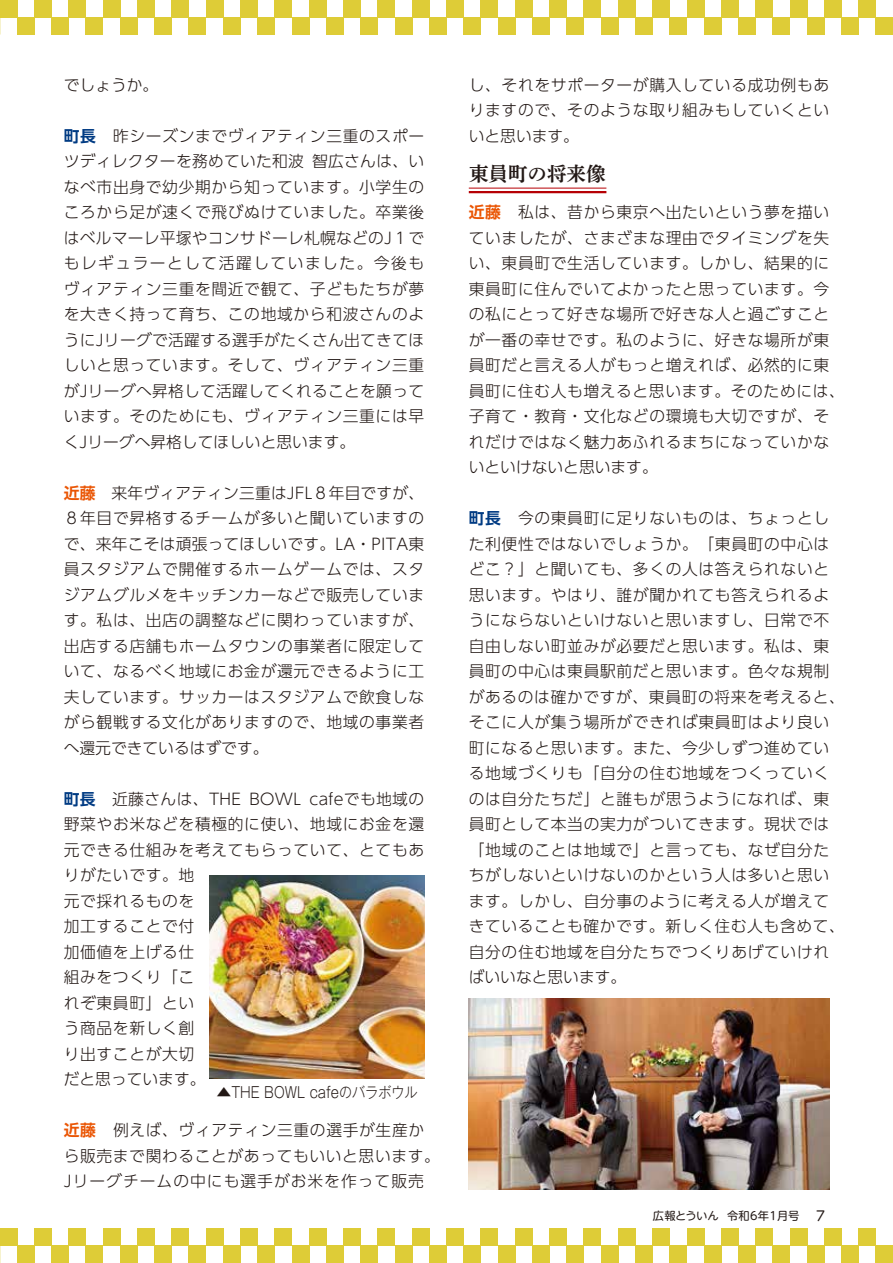
<style>
.page{position:relative;width:893px;height:1263px;background:#fff}
.page>*{position:absolute;margin:0;border:0;box-sizing:border-box;transform-origin:0 0}
.t1{font:19.5px "Shuei Yobu Min Std B";color:#221815}
.t2{font:300 15.75px/25.5px "UD Shin Go Pro";letter-spacing:.04em;color:#221815}
.t3{font:300 15px "Gothic MB101 Pr 6";color:#221815}
.t4{font:11.25px "UD Shin M Go Pro";letter-spacing:.025em;color:#221815}
.s1{font-family:"UD Shin Go Pro De";font-weight:700;color:#003b83}
.s2{font-family:"UD Shin Go Pro De";font-weight:700;color:#ea5504}
.s3{font-size:13.5px}
</style>
<div class="page">
<hr style="left:469px;top:188px;width:137px;height:1px;background:#b60005">
<hr style="left:469px;top:191px;width:137px;height:2px;background:#b60005">
<img style="left:210px;top:876px;width:214px;height:202px">
<img style="left:469px;top:998px;width:360px;height:192px">
<div style="left:0;top:0;width:17px;height:17px;background:#decc37"></div>
<div style="left:17px;top:17px;width:17px;height:17px;background:#decc37"></div>
<div style="left:34px;top:0;width:18px;height:17px;background:#decc37"></div>
<div style="left:52px;top:17px;width:17px;height:17px;background:#decc37"></div>
<div style="left:69px;top:0;width:17px;height:17px;background:#decc37"></div>
<div style="left:86px;top:17px;width:17px;height:17px;background:#decc37"></div>
<div style="left:103px;top:0;width:17px;height:17px;background:#decc37"></div>
<div style="left:120px;top:17px;width:17px;height:17px;background:#decc37"></div>
<div style="left:137px;top:0;width:18px;height:17px;background:#decc37"></div>
<div style="left:155px;top:17px;width:17px;height:17px;background:#decc37"></div>
<div style="left:172px;top:0;width:17px;height:17px;background:#decc37"></div>
<div style="left:189px;top:17px;width:17px;height:17px;background:#decc37"></div>
<div style="left:206px;top:0;width:17px;height:17px;background:#decc37"></div>
<div style="left:223px;top:17px;width:17px;height:17px;background:#decc37"></div>
<div style="left:240px;top:0;width:18px;height:17px;background:#decc37"></div>
<div style="left:258px;top:17px;width:17px;height:17px;background:#decc37"></div>
<div style="left:275px;top:0;width:17px;height:17px;background:#decc37"></div>
<div style="left:292px;top:17px;width:17px;height:17px;background:#decc37"></div>
<div style="left:309px;top:0;width:17px;height:17px;background:#decc37"></div>
<div style="left:326px;top:17px;width:17px;height:17px;background:#decc37"></div>
<div style="left:343px;top:0;width:18px;height:17px;background:#decc37"></div>
<div style="left:361px;top:17px;width:17px;height:17px;background:#decc37"></div>
<div style="left:378px;top:0;width:17px;height:17px;background:#decc37"></div>
<div style="left:395px;top:17px;width:17px;height:17px;background:#decc37"></div>
<div style="left:412px;top:0;width:17px;height:17px;background:#decc37"></div>
<div style="left:429px;top:17px;width:17px;height:17px;background:#decc37"></div>
<div style="left:446px;top:0;width:18px;height:17px;background:#decc37"></div>
<div style="left:464px;top:17px;width:17px;height:17px;background:#decc37"></div>
<div style="left:481px;top:0;width:17px;height:17px;background:#decc37"></div>
<div style="left:498px;top:17px;width:17px;height:17px;background:#decc37"></div>
<div style="left:515px;top:0;width:17px;height:17px;background:#decc37"></div>
<div style="left:532px;top:17px;width:17px;height:17px;background:#decc37"></div>
<div style="left:549px;top:0;width:18px;height:17px;background:#decc37"></div>
<div style="left:567px;top:17px;width:17px;height:17px;background:#decc37"></div>
<div style="left:584px;top:0;width:17px;height:17px;background:#decc37"></div>
<div style="left:601px;top:17px;width:17px;height:17px;background:#decc37"></div>
<div style="left:618px;top:0;width:17px;height:17px;background:#decc37"></div>
<div style="left:635px;top:17px;width:18px;height:17px;background:#decc37"></div>
<div style="left:653px;top:0;width:17px;height:17px;background:#decc37"></div>
<div style="left:670px;top:17px;width:17px;height:17px;background:#decc37"></div>
<div style="left:687px;top:0;width:17px;height:17px;background:#decc37"></div>
<div style="left:704px;top:17px;width:17px;height:17px;background:#decc37"></div>
<div style="left:721px;top:0;width:17px;height:17px;background:#decc37"></div>
<div style="left:738px;top:17px;width:18px;height:17px;background:#decc37"></div>
<div style="left:756px;top:0;width:17px;height:17px;background:#decc37"></div>
<div style="left:773px;top:17px;width:17px;height:17px;background:#decc37"></div>
<div style="left:790px;top:0;width:17px;height:17px;background:#decc37"></div>
<div style="left:807px;top:17px;width:17px;height:17px;background:#decc37"></div>
<div style="left:824px;top:0;width:17px;height:17px;background:#decc37"></div>
<div style="left:841px;top:17px;width:18px;height:17px;background:#decc37"></div>
<div style="left:859px;top:0;width:17px;height:17px;background:#decc37"></div>
<div style="left:876px;top:17px;width:17px;height:17px;background:#decc37"></div>
<div style="left:0;top:1228px;width:17px;height:18px;background:#decc37"></div>
<div style="left:17px;top:1246px;width:17px;height:17px;background:#decc37"></div>
<div style="left:34px;top:1228px;width:18px;height:18px;background:#decc37"></div>
<div style="left:52px;top:1246px;width:17px;height:17px;background:#decc37"></div>
<div style="left:69px;top:1228px;width:17px;height:18px;background:#decc37"></div>
<div style="left:86px;top:1246px;width:17px;height:17px;background:#decc37"></div>
<div style="left:103px;top:1228px;width:17px;height:18px;background:#decc37"></div>
<div style="left:120px;top:1246px;width:17px;height:17px;background:#decc37"></div>
<div style="left:137px;top:1228px;width:18px;height:18px;background:#decc37"></div>
<div style="left:155px;top:1246px;width:17px;height:17px;background:#decc37"></div>
<div style="left:172px;top:1228px;width:17px;height:18px;background:#decc37"></div>
<div style="left:189px;top:1246px;width:17px;height:17px;background:#decc37"></div>
<div style="left:206px;top:1228px;width:17px;height:18px;background:#decc37"></div>
<div style="left:223px;top:1246px;width:17px;height:17px;background:#decc37"></div>
<div style="left:240px;top:1228px;width:18px;height:18px;background:#decc37"></div>
<div style="left:258px;top:1246px;width:17px;height:17px;background:#decc37"></div>
<div style="left:275px;top:1228px;width:17px;height:18px;background:#decc37"></div>
<div style="left:292px;top:1246px;width:17px;height:17px;background:#decc37"></div>
<div style="left:309px;top:1228px;width:17px;height:18px;background:#decc37"></div>
<div style="left:326px;top:1246px;width:17px;height:17px;background:#decc37"></div>
<div style="left:343px;top:1228px;width:18px;height:18px;background:#decc37"></div>
<div style="left:361px;top:1246px;width:17px;height:17px;background:#decc37"></div>
<div style="left:378px;top:1228px;width:17px;height:18px;background:#decc37"></div>
<div style="left:395px;top:1246px;width:17px;height:17px;background:#decc37"></div>
<div style="left:412px;top:1228px;width:17px;height:18px;background:#decc37"></div>
<div style="left:429px;top:1246px;width:17px;height:17px;background:#decc37"></div>
<div style="left:446px;top:1228px;width:18px;height:18px;background:#decc37"></div>
<div style="left:464px;top:1246px;width:17px;height:17px;background:#decc37"></div>
<div style="left:481px;top:1228px;width:17px;height:18px;background:#decc37"></div>
<div style="left:498px;top:1246px;width:17px;height:17px;background:#decc37"></div>
<div style="left:515px;top:1228px;width:17px;height:18px;background:#decc37"></div>
<div style="left:532px;top:1246px;width:17px;height:17px;background:#decc37"></div>
<div style="left:549px;top:1228px;width:18px;height:18px;background:#decc37"></div>
<div style="left:567px;top:1246px;width:17px;height:17px;background:#decc37"></div>
<div style="left:584px;top:1228px;width:17px;height:18px;background:#decc37"></div>
<div style="left:601px;top:1246px;width:17px;height:17px;background:#decc37"></div>
<div style="left:618px;top:1228px;width:17px;height:18px;background:#decc37"></div>
<div style="left:635px;top:1246px;width:18px;height:17px;background:#decc37"></div>
<div style="left:653px;top:1228px;width:17px;height:18px;background:#decc37"></div>
<div style="left:670px;top:1246px;width:17px;height:17px;background:#decc37"></div>
<div style="left:687px;top:1228px;width:17px;height:18px;background:#decc37"></div>
<div style="left:704px;top:1246px;width:17px;height:17px;background:#decc37"></div>
<div style="left:721px;top:1228px;width:17px;height:18px;background:#decc37"></div>
<div style="left:738px;top:1246px;width:18px;height:17px;background:#decc37"></div>
<div style="left:756px;top:1228px;width:17px;height:18px;background:#decc37"></div>
<div style="left:773px;top:1246px;width:17px;height:17px;background:#decc37"></div>
<div style="left:790px;top:1228px;width:17px;height:18px;background:#decc37"></div>
<div style="left:807px;top:1246px;width:17px;height:17px;background:#decc37"></div>
<div style="left:824px;top:1228px;width:17px;height:18px;background:#decc37"></div>
<div style="left:841px;top:1246px;width:18px;height:17px;background:#decc37"></div>
<div style="left:859px;top:1228px;width:17px;height:18px;background:#decc37"></div>
<div style="left:876px;top:1246px;width:17px;height:17px;background:#decc37"></div>
<p class="t2" style="left:64px;top:72px;width:96px">でしょうか。</p>
<p class="t2" style="left:64px;top:123px;width:362px;text-align:justify"><span class="s1">町長</span>　昨シーズンまでヴィアティン三重のスポーツディレクターを務めていた和波智広さんは、いなべ市出身で幼少期から知っています。小学生のころから足が速くで飛びぬけていました。卒業後はベルマーレ平塚やコンサドーレ札幌などのJ１でもレギュラーとして活躍していました。今後もヴィアティン三重を間近で観て、子どもたちが夢を大きく持って育ち、この地域から和波さんのようにJリーグで活躍する選手がたくさん出てきてほしいと思っています。そして、ヴィアティン三重がJリーグへ昇格して活躍してくれることを願っています。そのためにも、ヴィアティン三重には早くJリーグへ昇格してほしいと思います。</p>
<p class="t2" style="left:64px;top:480px;width:362px;text-align:justify"><span class="s2">近藤</span>　来年ヴィアティン三重はJFL８年目ですが、８年目で昇格するチームが多いと聞いていますので、来年こそは頑張ってほしいです。LA・PITA東員スタジアムで開催するホームゲームでは、スタジアムグルメをキッチンカーなどで販売しています。私は、出店の調整などに関わっていますが、出店する店舗もホームタウンの事業者に限定していて、なるべく地域にお金が還元できるように工夫しています。サッカーはスタジアムで飲食しながら観戦する文化がありますので、地域の事業者へ還元できているはずです。</p>
<p class="t2" style="left:64px;top:786px;width:362px"><span class="s1">町長</span>　近藤さんは、THE BOWL cafeでも地域の野菜やお米などを積極的に使い、地域にお金を還元できる仕組みを考えてもらっていて、とてもありがたいです。地<br>元で採れるものを<br>加工することで付<br>加価値を上げる仕<br>組みをつくり「こ<br>れぞ東員町」とい<br>う商品を新しく創<br>り出すことが大切<br>だと思っています。</p>
<p class="t2" style="left:64px;top:1117px;width:378px"><span class="s2">近藤</span>　例えば、ヴィアティン三重の選手が生産から販売まで関わることがあってもいいと思います。<br>Jリーグチームの中にも選手がお米を作って販売</p>
<p class="t3" style="left:216px;top:1080px;width:203px">▲THE BOWL cafeのバラボウル</p>
<p class="t2" style="left:469px;top:72px;width:362px;text-align:justify">し、それをサポーターが購入している成功例もありますので、そのような取り組みもしていくといいと思います。</p>
<p class="t1" style="left:469px;top:160px;width:138px">東員町の将来像</p>
<p class="t2" style="left:469px;top:199px;width:378px"><span class="s2">近藤</span>　私は、昔から東京へ出たいという夢を描いていましたが、さまざまな理由でタイミングを失い、東員町で生活しています。しかし、結果的に東員町に住んでいてよかったと思っています。今の私にとって好きな場所で好きな人と過ごすことが一番の幸せです。私のように、好きな場所が東員町だと言える人がもっと増えれば、必然的に東員町に住む人も増えると思います。そのためには、子育て・教育・文化などの環境も大切ですが、それだけではなく魅力あふれるまちになっていかないといけないと思います。</p>
<p class="t2" style="left:469px;top:505px;width:378px"><span class="s1">町長</span>　今の東員町に足りないものは、ちょっとした利便性ではないでしょうか。「東員町の中心はどこ？」と聞いても、多くの人は答えられないと思います。やはり、誰が聞かれても答えられるようにならないといけないと思いますし、日常で不自由しない町並みが必要だと思います。私は、東員町の中心は東員駅前だと思います。色々な規制があるのは確かですが、東員町の将来を考えると、そこに人が集う場所ができれば東員町はより良い町になると思います。また、今少しずつ進めている地域づくりも「自分の住む地域をつくっていくのは自分たちだ」と誰もが思うようになれば、東員町として本当の実力がついてきます。現状では「地域のことは地域で」と言っても、なぜ自分たちがしないといけないのかという人は多いと思います。しかし、自分事のように考える人が増えてきていることも確かです。新しく住む人も含めて、自分の住む地域を自分たちでつくりあげていければいいなと思います。</p>
<p class="t4" style="left:653px;top:1207px;width:174px">広報とういん 令和6年1月号 <span class="s3">7</span></p>
</div>
